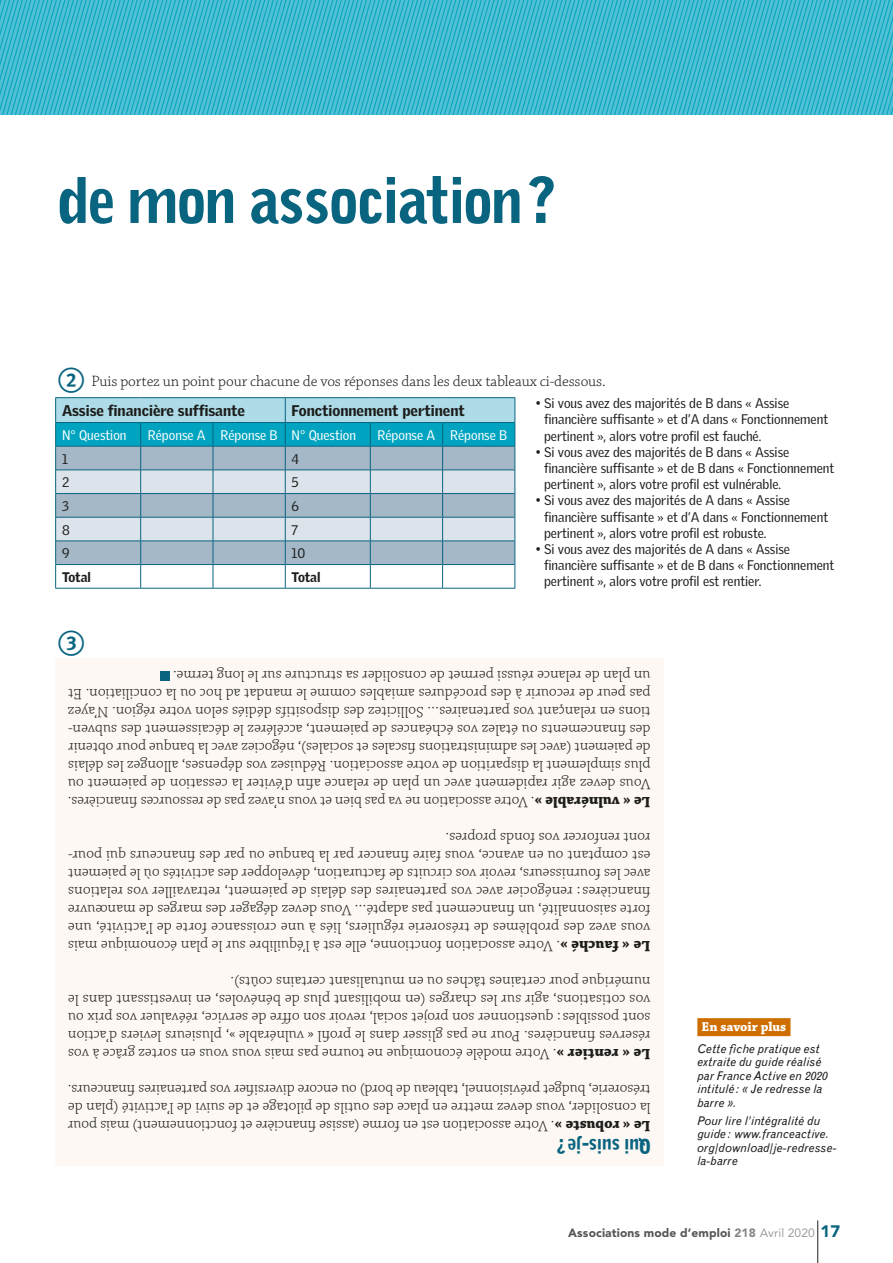
<style>
.page{position:relative;width:893px;height:1263px;background:#fff}
.page>*{position:absolute;margin:0;border:0;box-sizing:border-box;transform-origin:0 0}
.t1{font:900 61.5px "Grotesque MT Std";letter-spacing:-.06em;color:#096480}
.t2{font:900 19.5px "Grotesque MT Std";letter-spacing:-.035em;color:#096480}
.t3{font:300 15.75px/18px "Chaparral Pro";letter-spacing:-.005em;color:#1d1d1b;text-align:justify}
.t4{font:900 15px "Griffith Gothic";color:#1d1d1b}
.t5{font:13.5px/16.2px "Griffith Gothic";color:#1d1d1b}
.t6{font:13.5px "Griffith Gothic";color:#fff}
.t7{font:700 13.5px "Chaparral Pro";letter-spacing:-.005em;color:#fff}
.t8{font:900 13.5px "Griffith Gothic";letter-spacing:-.005em;color:#1d1d1b}
.t9{font:italic 12px/13.5px "Grotesque MT Std";letter-spacing:.005em;color:#1d1d1b}
.t10{font:900 12px "Avenir";letter-spacing:.01em;color:#575756}
.s1{font-weight:700}
.s2{color:#878787}
.s3{font-weight:400;color:#9d9d9c}
.s4{font-size:16.5px;color:#096480}
</style>
<div class="page">
<hr style="left:817px;top:1220px;width:1px;height:43px;background:#1d1d1b">
<svg style="left:0;top:0;width:893px;height:115px;background:#3cb8ce"></svg>
<div style="left:55px;top:658px;width:608px;height:508px;background:#fdf8f3"></div>
<div style="left:161px;top:671px;width:9px;height:9px;background:#096480"></div>
<hr style="left:55px;top:588px;width:86px;height:1px;background:#096480">
<hr style="left:141px;top:588px;width:72px;height:1px;background:#096480">
<hr style="left:213px;top:588px;width:72px;height:1px;background:#096480">
<hr style="left:285px;top:588px;width:85px;height:1px;background:#096480">
<hr style="left:370px;top:588px;width:73px;height:1px;background:#096480">
<hr style="left:443px;top:588px;width:72px;height:1px;background:#096480">
<div style="left:697px;top:1018px;width:93px;height:18px;background:#cf6e00"></div>
<svg style="left:55px;top:397px;width:460px;height:191px;background:#a1c7d5"></svg>
<h1 class="t1" style="left:57px;top:163px;width:500px">de mon association?</h1>
<p class="t3" style="left:91px;top:372px;width:516px">Puis portez un point pour chacune de vos réponses dans les deux tableaux ci-dessous.</p>
<p class="t4" style="left:62px;top:402px;width:184px">Assise financière suffisante</p>
<p class="t4" style="left:292px;top:402px;width:175px">Fonctionnement pertinent</p>
<p class="t6" style="left:62px;top:427px;width:66px">N° Question</p>
<p class="t6" style="left:148px;top:427px;width:210px">Réponse A Réponse B N° Question</p>
<p class="t6" style="left:378px;top:427px;width:131px">Réponse A Réponse B</p>
<p class="t5" style="left:62px;top:450px;width:7px">1</p>
<p class="t5" style="left:292px;top:450px;width:9px">4</p>
<p class="t5" style="left:62px;top:474px;width:9px">2</p>
<p class="t5" style="left:292px;top:474px;width:9px">5</p>
<p class="t5" style="left:62px;top:498px;width:8px">3</p>
<p class="t5" style="left:292px;top:498px;width:9px">6</p>
<p class="t5" style="left:62px;top:521px;width:9px">8</p>
<p class="t5" style="left:292px;top:521px;width:8px">7</p>
<p class="t5" style="left:62px;top:545px;width:9px">9</p>
<p class="t5" style="left:292px;top:545px;width:15px">10</p>
<p class="t8" style="left:62px;top:569px;width:30px">Total</p>
<p class="t8" style="left:292px;top:569px;width:30px">Total</p>
<p class="t5" style="left:544px;top:395px;width:286px;text-indent:-8px">• Si vous avez des majorités de B dans « Assise financière suffisante » et d’A dans « Fonctionnement pertinent », alors votre profil est fauché.</p>
<p class="t5" style="left:544px;top:444px;width:292px;text-indent:-8px">• Si vous avez des majorités de B dans « Assise financière suffisante » et de B dans « Fonctionnement pertinent », alors votre profil est vulnérable.</p>
<p class="t5" style="left:544px;top:492px;width:286px;text-indent:-8px">• Si vous avez des majorités de A dans « Assise financière suffisante » et d’A dans « Fonctionnement pertinent », alors votre profil est robuste.</p>
<p class="t5" style="left:544px;top:541px;width:292px;text-indent:-8px">• Si vous avez des majorités de A dans « Assise financière suffisante » et de B dans « Fonctionnement pertinent », alors votre profil est rentier.</p>
<p class="t3" style="left:651px;top:810px;width:584px;rotate:-180deg"><span class="s1">Le « vulnérable »</span>. Votre association ne va pas bien et vous n’avez pas de ressources financières.<br>Vous devez agir rapidement avec un plan de relance afin d’éviter la cessation de paiement ou plus simplement la disparition de votre association. Réduisez vos dépenses, allongez les délais de paiement (avec les administrations fiscales et sociales), négociez avec la banque pour obtenir des financements ou étalez vos échéances de paiement, accélérez le décaissement des subven&shy;tions en relançant vos partenaires… Sollicitez des dispositifs dédiés selon votre région. N’ayez pas peur de recourir à des procédures amiables comme le mandat ad hoc ou la conciliation. Et un plan de relance réussi permet de consolider sa structure sur le long terme.</p>
<p class="t3" style="left:651px;top:954px;width:584px;rotate:-180deg"><span class="s1">Le « fauché »</span>. Votre association fonctionne, elle est à l’équilibre sur le plan économique mais vous avez des problèmes de trésorerie réguliers, liés à une croissance forte de l’activité, une forte saisonnalité, un financement pas adapté… Vous devez dégager des marges de manœuvre financières: renégocier avec vos partenaires des délais de paiement, retravailler vos relations avec les fournisseurs, revoir vos circuits de facturation, développer des activités où le paiement est comptant ou en avance, vous faire financer par la banque ou par des financeurs qui pour&shy;ront renforcer vos fonds propres.</p>
<p class="t3" style="left:651px;top:1062px;width:584px;rotate:-180deg"><span class="s1">Le « rentier »</span>. Votre modèle économique ne tourne pas mais vous vous en sortez grâce à vos réserves financières. Pour ne pas glisser dans le profil « vulnérable », plusieurs leviers d’action sont possibles: questionner son projet social, revoir son offre de service, réévaluer vos prix ou vos cotisations, agir sur les charges (en mobilisant plus de bénévoles, en investissant dans le numérique pour certaines tâches ou en mutualisant certains coûts).</p>
<p class="t3" style="left:651px;top:1134px;width:584px;rotate:-180deg"><span class="s1">Le « robuste »</span>. Votre association est en forme (assise financière et fonctionnement) mais pour la consolider, vous devez mettre en place des outils de pilotage et de suivi de l’activité (plan de trésorerie, budget prévisionnel, tableau de bord) ou encore diversifier vos partenaires financeurs.</p>
<p class="t2" style="left:651px;top:1158px;width:95px;rotate:-180deg">Qui suis-je?</p>
<p class="t7" style="left:702px;top:1019px;width:86px">En savoir plus</p>
<p class="t9" style="left:697px;top:1042px;width:132px">Cette fiche pratique est extraite du guide réalisé par France Active en 2020 intitulé: « Je redresse la barre ».</p>
<p class="t9" style="left:697px;top:1114px;width:141px">Pour lire l’intégralité du guide: www.franceactive. org/download/je-redresse&shy;la-barre</p>
<p class="t10" style="left:568px;top:1225px;width:273px">Associations mode d’emploi <span class="s2">218</span> <span class="s3">Avril 2020</span> <span class="s4">17</span></p>
</div>
